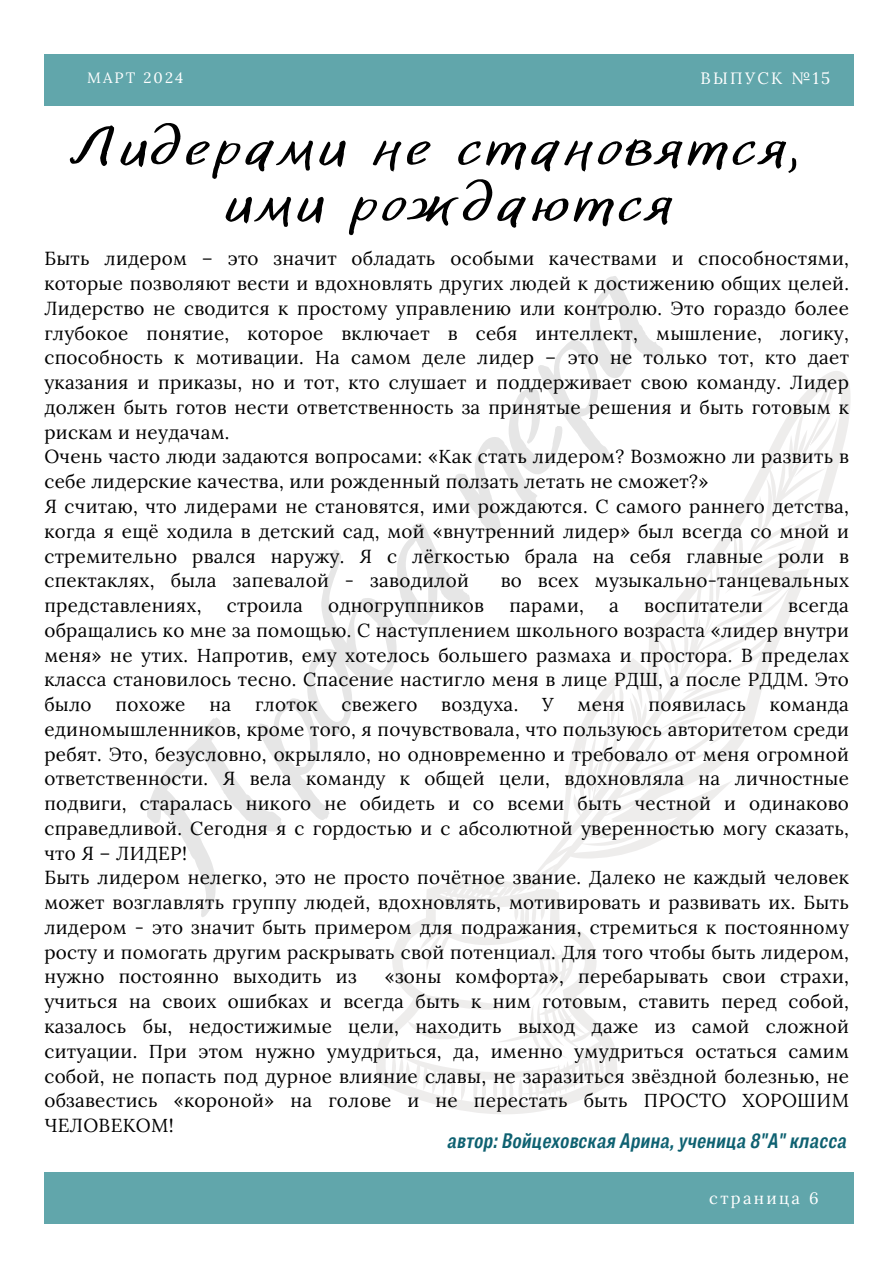
<style>
.page{position:relative;width:894px;height:1264px;background:#fff}
.page>*{position:absolute;margin:0;border:0;box-sizing:border-box;transform-origin:0 0}
.t1{font:175.2px "Leo Hand";color:#000}
.t2{font:60px/56.2px "Leo Hand";letter-spacing:.14em;color:#000;text-align:center}
.t3{font:italic 700 21px "Body Grotesque Slim";letter-spacing:.02em;color:#0e6171}
.t4{font:18.9px/24.8px "Lora";letter-spacing:.015em;color:#000}
.t5{font:16.5px "Lora";letter-spacing:.14em;color:#fff}
.t6{font:15px "Lora";letter-spacing:.14em;color:#fff}
</style>
<div class="page">
<div style="left:44px;top:54px;width:809px;height:52px;background:#61a6ab"></div>
<div style="left:44px;top:1172px;width:809px;height:51px;background:#61a6ab"></div>
<svg style="left:376px;top:371px;width:474px;height:743px"></svg>
<h5 class="t6" style="left:87px;top:68px;width:98px">МАРТ 2024</h5>
<h5 class="t5" style="left:700px;top:68px;width:131px">ВЫПУСК №15</h5>
<h4 class="t2" style="left:78px;top:116px;width:716px">Лидерами не становятся, ими рождаются</h4>
<h1 class="t4" style="left:44px;top:246px;width:805px">Быть лидером – это значит обладать особыми качествами и способностями, которые позволяют вести и вдохновлять других людей к достижению общих целей.<br>Лидерство не сводится к простому управлению или контролю. Это гораздо более глубокое понятие, которое включает в себя интеллект, мышление, логику, способность к мотивации. На самом деле лидер – это не только тот, кто дает указания и приказы, но и тот, кто слушает и поддерживает свою команду. Лидер должен быть готов нести ответственность за принятые решения и быть готовым к рискам и неудачам.<br>Очень часто люди задаются вопросами: «Как стать лидером? Возможно ли развить в себе лидерские качества, или рожденный ползать летать не сможет?»<br>Я считаю, что лидерами не становятся, ими рождаются. С самого раннего детства, когда я ещё ходила в детский сад, мой «внутренний лидер» был всегда со мной и стремительно рвался наружу. Я с лёгкостью брала на себя главные роли в спектаклях, была запевалой - заводилой</h1>
<h1 class="t1" style="left:83px;top:800px;width:733px;rotate:-52deg">Проба пера</h1>
<h1 class="t4" style="left:500px;top:568px;width:350px">во всех музыкально-танцевальных</h1>
<h1 class="t4" style="left:44px;top:592px;width:805px;text-align:justify;text-indent:743px">всегда обращались ко мне за помощью. С наступлением школьного возраста «лидер внутри меня» не утих. Напротив, ему хотелось большего размаха и простора. В пределах класса становилось тесно. Спасение настигло меня в лице РДШ, а после РДДМ. Это было</h1>
<h1 class="t4" style="left:44px;top:592px;width:159px">представлениях,</h1>
<h1 class="t4" style="left:227px;top:592px;width:78px">строила</h1>
<h1 class="t4" style="left:328px;top:592px;width:157px">одногруппников</h1>
<h1 class="t4" style="left:509px;top:592px;width:76px">парами,</h1>
<h1 class="t4" style="left:609px;top:592px;width:11px">а</h1>
<h1 class="t4" style="left:644px;top:592px;width:120px">воспитатели</h1>
<h1 class="t4" style="left:115px;top:691px;width:71px">похоже</h1>
<h1 class="t4" style="left:209px;top:691px;width:23px">на</h1>
<h1 class="t4" style="left:255px;top:691px;width:64px">глоток</h1>
<h1 class="t4" style="left:341px;top:691px;width:77px">свежего</h1>
<h1 class="t4" style="left:441px;top:691px;width:78px">воздуха.</h1>
<h1 class="t4" style="left:542px;top:691px;width:13px">У</h1>
<h1 class="t4" style="left:577px;top:691px;width:48px">меня</h1>
<h1 class="t4" style="left:648px;top:691px;width:99px">появилась</h1>
<h1 class="t4" style="left:44px;top:691px;width:805px;text-indent:725px">команда единомышленников, кроме того, я почувствовала, что пользуюсь авторитетом среди ребят. Это, безусловно, окрыляло, но одновременно и требовало от меня огромной ответственности. Я вела команду к общей цели, вдохновляла на личностные подвиги, старалась никого не обидеть и со всеми быть честной и одинаково справедливой. Сегодня я с гордостью и с абсолютной уверенностью могу сказать, что Я – ЛИДЕР!<br>Быть лидером нелегко, это не просто почётное звание. Далеко не каждый человек может возглавлять группу людей, вдохновлять, мотивировать и развивать их. Быть лидером - это значит быть примером для подражания, стремиться к постоянному росту и помогать другим раскрывать свой потенциал. Для того чтобы быть лидером, нужно постоянно выходить из</h1>
<h1 class="t4" style="left:44px;top:964px;width:805px;text-align:justify;text-indent:340px">«зоны комфорта», перебарывать свои страхи, учиться на своих ошибках и всегда быть к ним готовым, ставить перед собой, казалось бы, недостижимые цели, находить выход даже из самой сложной ситуации. При этом нужно умудриться, да, именно умудриться остаться самим собой, не попасть под дурное влияние славы, не заразиться звёздной болезнью, не обзавестись «короной» на голове и не перестать быть ПРОСТО ХОРОШИМ ЧЕЛОВЕКОМ!</h1>
<p class="t3" style="left:446px;top:1128px;width:400px">автор: Войцеховская Арина, ученица 8"А" класса</p>
<h2 class="t5" style="left:709px;top:1187px;width:111px">страница 6</h2>
</div>
